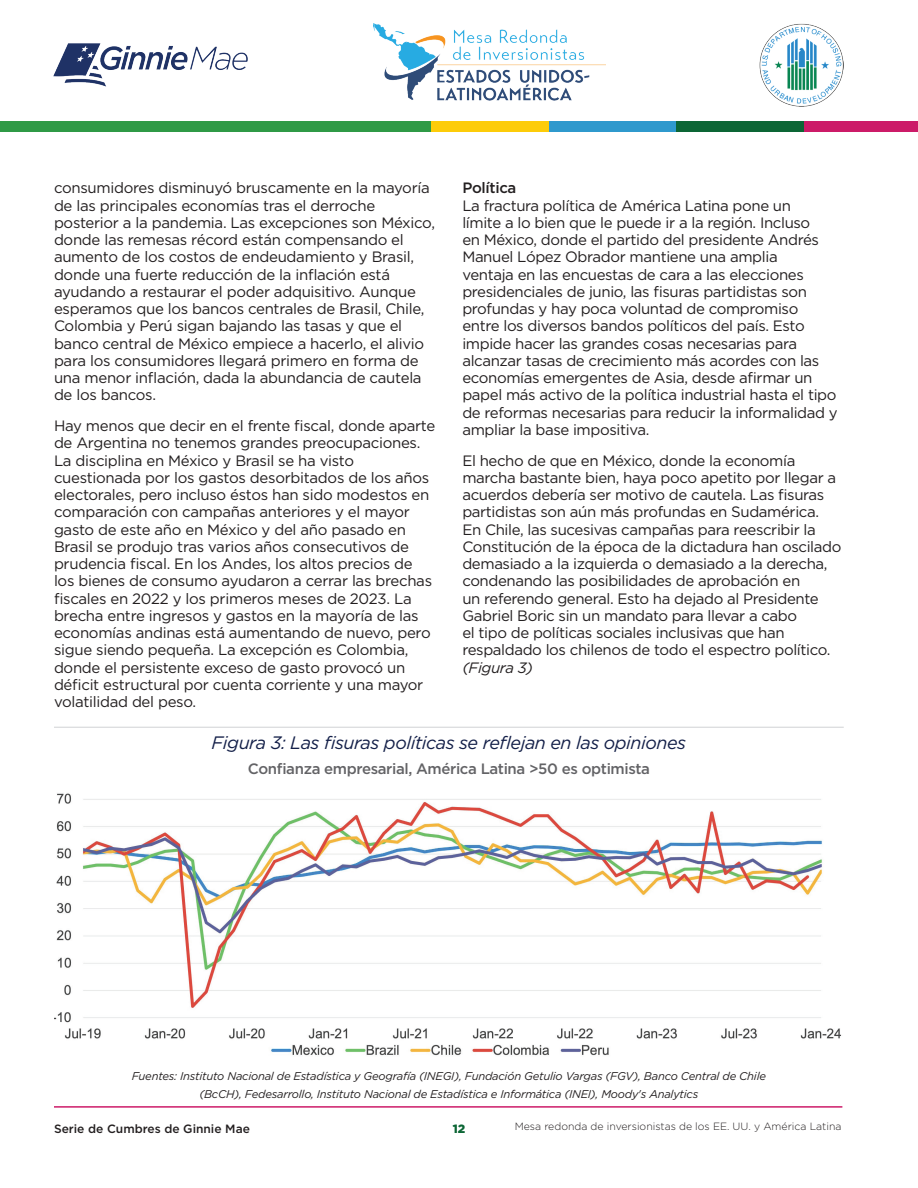
<style>
.page{position:relative;width:918px;height:1188px;background:#fff}
.page>*{position:absolute;margin:0;border:0;box-sizing:border-box;transform-origin:0 0}
.t1{font:italic 18px "Gotham";letter-spacing:-.025em;color:#131f48}
.Body2{font:15px/17.2px "Gotham";letter-spacing:-.025em;color:#231f20}
.Chart_Description{font:500 15px "Gotham";letter-spacing:-.025em;color:#636366}
.Bold{font:500 15px "Gotham";letter-spacing:-.02em;color:#231f20}
.t2{font:500 12px "Gotham";color:#231f20}
.t3{font:900 12px "Gotham";color:#0c6635}
.Sources-graph{font:italic 11.25px/18px "Gotham";letter-spacing:-.02em;color:#231f20;text-align:center}
.t4{font:300 10.5px "Gotham";color:#231f20}
.s1{font-style:italic}
</style>
<div class="page">
<hr style="left:54px;top:1106px;width:788px;height:2px;background:#cc1b68">
<div style="left:804px;top:121px;width:114px;height:10px;background:#cc1b68"></div>
<div style="left:676px;top:121px;width:128px;height:10px;background:#0c6635"></div>
<div style="left:549px;top:121px;width:127px;height:10px;background:#2f99cd"></div>
<div style="left:431px;top:121px;width:118px;height:10px;background:#fdcc09"></div>
<div style="left:0;top:121px;width:431px;height:10px;background:#2f9a46"></div>
<img style="left:54px;top:44px;width:194px;height:42px">
<img style="left:760px;top:23px;width:84px;height:84px">
<img style="left:374px;top:24px;width:232px;height:77px">
<img style="left:54px;top:793px;width:788px;height:263px">
<hr style="left:54px;top:727px;width:790px;height:1px;background:#d1d2d4">
<p class="Body2" style="left:54px;top:179px;width:383px">consumidores disminuyó bruscamente en la mayoría de las principales economías tras el derroche posterior a la pandemia. Las excepciones son México, donde las remesas récord están compensando el aumento de los costos de endeudamiento y Brasil, donde una fuerte reducción de la inflación está ayudando a restaurar el poder adquisitivo. Aunque esperamos que los bancos centrales de Brasil, Chile, Colombia y Perú sigan bajando las tasas y que el banco central de México empiece a hacerlo, el alivio para los consumidores llegará primero en forma de una menor inflación, dada la abundancia de cautela de los bancos.</p>
<p class="Body2" style="left:54px;top:417px;width:383px">Hay menos que decir en el frente fiscal, donde aparte de Argentina no tenemos grandes preocupaciones.<br>La disciplina en México y Brasil se ha visto cuestionada por los gastos desorbitados de los años electorales, pero incluso éstos han sido modestos en comparación con campañas anteriores y el mayor gasto de este año en México y del año pasado en Brasil se produjo tras varios años consecutivos de prudencia fiscal. En los Andes, los altos precios de los bienes de consumo ayudaron a cerrar las brechas fiscales en 2022 y los primeros meses de 2023. La brecha entre ingresos y gastos en la mayoría de las economías andinas está aumentando de nuevo, pero sigue siendo pequeña. La excepción es Colombia, donde el persistente exceso de gasto provocó un déficit estructural por cuenta corriente y una mayor volatilidad del peso.</p>
<p class="Bold" style="left:462px;top:178px;width:56px">Política</p>
<p class="Body2" style="left:462px;top:196px;width:377px">La fractura política de América Latina pone un<br>límite a lo bien que le puede ir a la región. Incluso<br>en México, donde el partido del presidente Andrés Manuel López Obrador mantiene una amplia<br>ventaja en las encuestas de cara a las elecciones presidenciales de junio, las fisuras partidistas son profundas y hay poca voluntad de compromiso entre los diversos bandos políticos del país. Esto impide hacer las grandes cosas necesarias para alcanzar tasas de crecimiento más acordes con las economías emergentes de Asia, desde afirmar un papel más activo de la política industrial hasta el tipo de reformas necesarias para reducir la informalidad y ampliar la base impositiva.</p>
<p class="Body2" style="left:462px;top:451px;width:381px">El hecho de que en México, donde la economía marcha bastante bien, haya poco apetito por llegar a acuerdos debería ser motivo de cautela. Las fisuras partidistas son aún más profundas en Sudamérica.<br>En Chile, las sucesivas campañas para reescribir la Constitución de la época de la dictadura han oscilado demasiado a la izquierda o demasiado a la derecha, condenando las posibilidades de aprobación en<br>un referendo general. Esto ha dejado al Presidente Gabriel Boric sin un mandato para llevar a cabo<br>el tipo de políticas sociales inclusivas que han respaldado los chilenos de todo el espectro político. <span class="s1">(Figura 3)</span></p>
<h5 class="t1" style="left:212px;top:731px;width:476px">Figura 3: Las fisuras políticas se reflejan en las opiniones</h5>
<p class="Chart_Description" style="left:248px;top:759px;width:404px">Confianza empresarial, América Latina &gt;50 es optimista</p>
<p class="Sources-graph" style="left:132px;top:1067px;width:636px">Fuentes: Instituto Nacional de Estadística y Geografía (INEGI), Fundación Getulio Vargas (FGV), Banco Central de Chile (BcCH), Fedesarrollo, Instituto Nacional de Estadística e Informática (INEI), Moody's Analytics</p>
<p class="t2" style="left:54px;top:1121px;width:197px">Serie de Cumbres de Ginnie Mae</p>
<p class="t3" style="left:453px;top:1121px;width:14px">12</p>
<p class="t4" style="left:515px;top:1120px;width:328px">Mesa redonda de inversionistas de los EE. UU. y América Latina</p>
</div>
